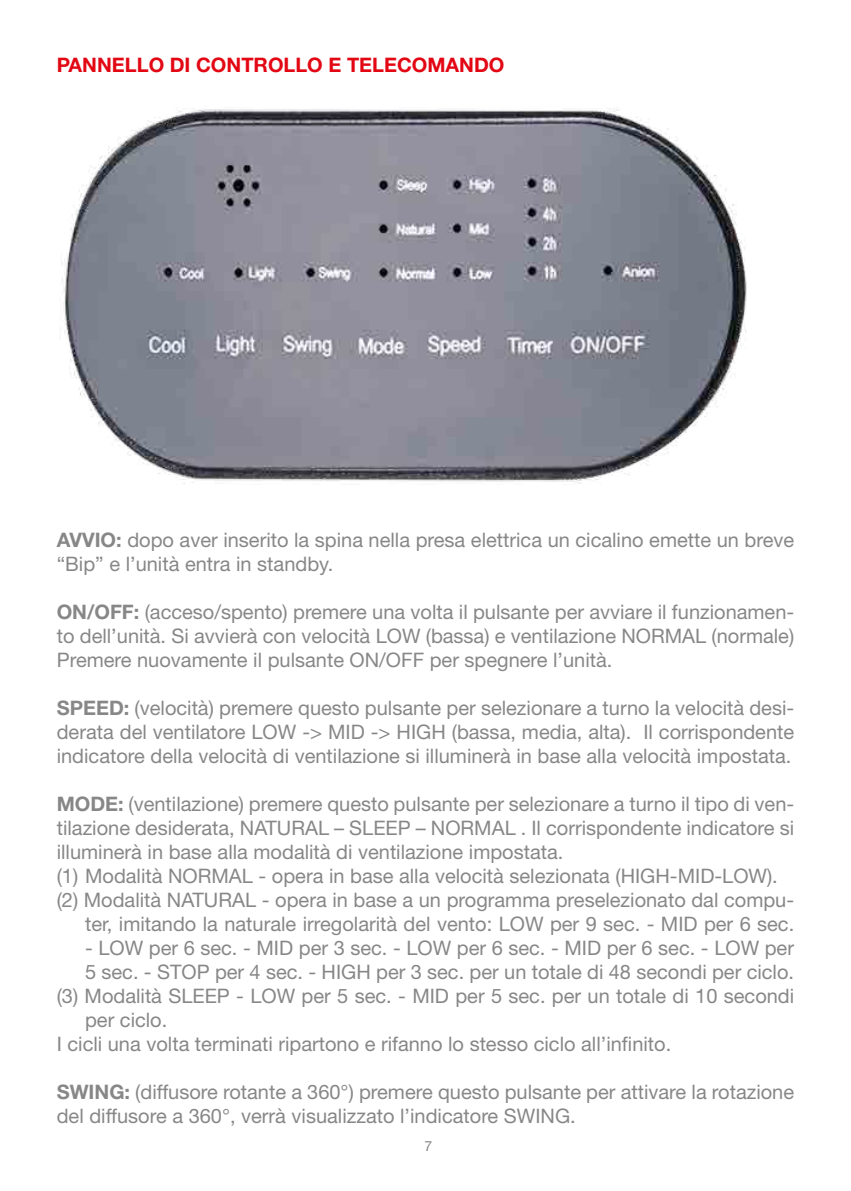
<style>
.page{position:relative;width:851px;height:1191px;background:#fff}
.page>*{position:absolute;margin:0;border:0;box-sizing:border-box;transform-origin:0 0}
.t1{font:20px/24px "Helvetica Neue";color:#878787}
.t2{font:700 20px "Helvetica Neue";color:#e30613}
.t3{font:14px "Helvetica Neue";color:#878787}
.s1{font-weight:700}
</style>
<div class="page">
<img style="left:62px;top:108px;width:685px;height:376px">
<p class="t2" style="left:57px;top:53px;width:449px">PANNELLO DI CONTROLLO e TELECOMANDO</p>
<p class="t1" style="left:57px;top:528px;width:738px"><span class="s1">AVVIO:</span> dopo aver inserito la spina nella presa elettrica un cicalino emette un breve “Bip” e l’unità entra in standby.</p>
<p class="t1" style="left:57px;top:600px;width:739px;text-align:justify"><span class="s1">ON/OFF:</span> (acceso/spento) premere una volta il pulsante per avviare il funzionamen&shy;to dell’unità. Si avvierà con velocità LOW (bassa) e ventilazione NORMAL (normale)<br>Premere nuovamente il pulsante ON/OFF per spegnere l’unità.</p>
<p class="t1" style="left:57px;top:696px;width:739px;text-align:justify"><span class="s1">SPEED:</span> (velocità) premere questo pulsante per selezionare a turno la velocità desi&shy;derata del ventilatore LOW -&gt; MID -&gt; HIGH (bassa, media, alta). Il corrispondente indicatore della velocità di ventilazione si illuminerà in base alla velocità impostata.</p>
<p class="t1" style="left:57px;top:792px;width:739px"><span class="s1">MODE:</span> (ventilazione) premere questo pulsante per selezionare a turno il tipo di ven-</p>
<p class="t1" style="left:57px;top:816px;width:738px">tilazione desiderata, NATURAL – SLEEP – NORMAL . Il corrispondente indicatore si</p>
<p class="t1" style="left:57px;top:840px;width:508px">illuminerà in base alla modalità di ventilazione impostata.</p>
<p class="t1" style="left:57px;top:864px;width:722px">(1) Modalità NORMAL - opera in base alla velocità selezionata (HIGH-MID-LOW).</p>
<p class="t1" style="left:57px;top:888px;width:738px">(2) Modalità NATURAL - opera in base a un programma preselezionato dal compu-</p>
<p class="t1" style="left:85px;top:912px;width:710px">ter, imitando la naturale irregolarità del vento: LOW per 9 sec. - MID per 6 sec.</p>
<p class="t1" style="left:85px;top:936px;width:710px">- LOW per 6 sec. - MID per 3 sec. - LOW per 6 sec. - MID per 6 sec. - LOW per</p>
<p class="t1" style="left:85px;top:960px;width:710px">5 sec. - STOP per 4 sec. - HIGH per 3 sec. per un totale di 48 secondi per ciclo.</p>
<p class="t1" style="left:57px;top:984px;width:739px">(3) Modalità SLEEP - LOW per 5 sec. - MID per 5 sec. per un totale di 10 secondi</p>
<p class="t1" style="left:85px;top:1008px;width:84px">per ciclo.</p>
<p class="t1" style="left:57px;top:1032px;width:616px">I cicli una volta terminati ripartono e rifanno lo stesso ciclo all’infinito.</p>
<p class="t1" style="left:57px;top:1080px;width:738px"><span class="s1">SWING:</span> (diffusore rotante a 360°) premere questo pulsante per attivare la rotazione del diffusore a 360°, verrà visualizzato l’indicatore SWING.</p>
<p class="t3" style="left:424px;top:1137px;width:9px">7</p>
</div>
